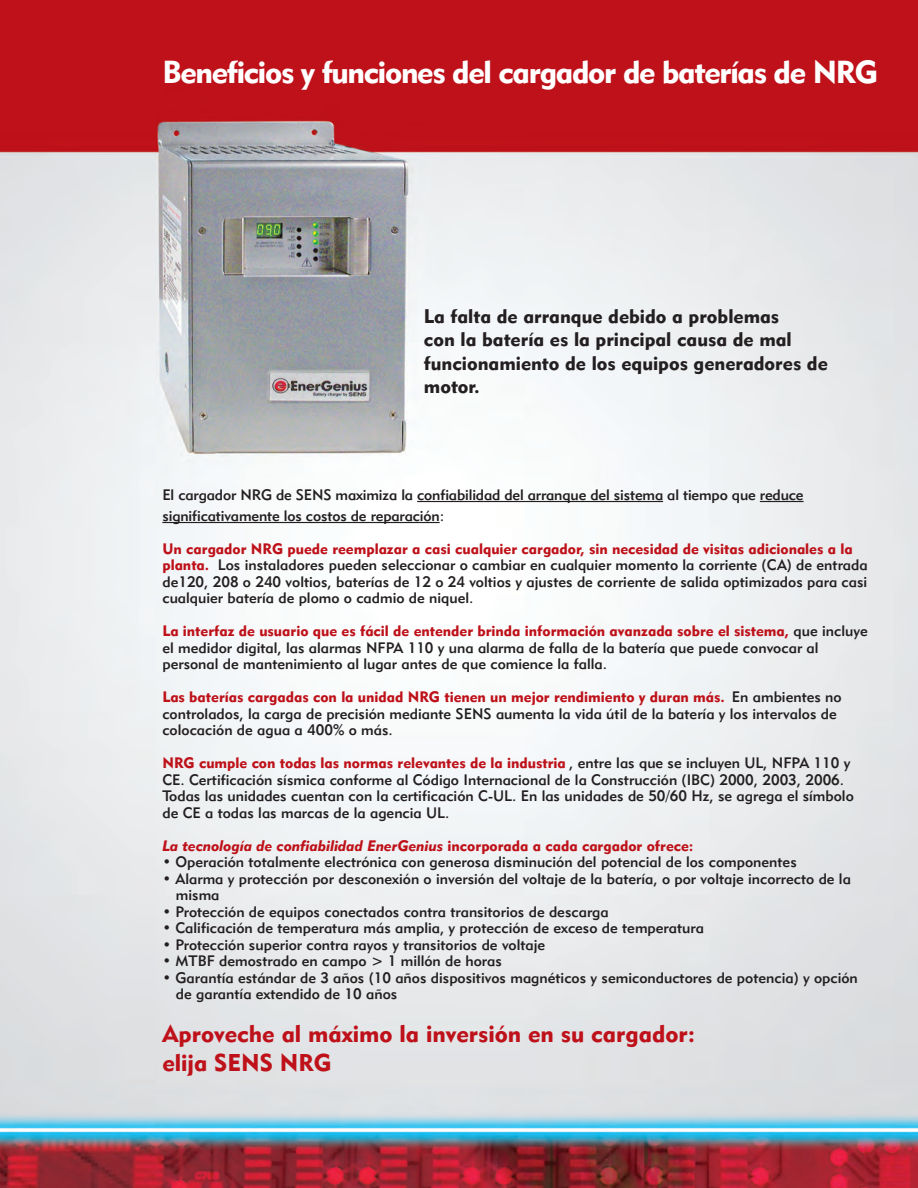
<style>
.page{position:relative;width:918px;height:1188px;background:#fff}
.page>*{position:absolute;margin:0;border:0;box-sizing:border-box;transform-origin:0 0}
.t1{font:31.5px "Geometric 415 BT Black A";letter-spacing:-.04em;color:#fff}
.t2{font:24px/28.8px "Geometric 415 BT Black A";color:#be1119}
.t3{font:19.5px/23.4px "Geometric 415 BT Black A";color:#231f20}
.t4{font:15px/16.5px "Geometric 415 BT Medium A";color:#231f20}
.t5{font:15px "Geometric 415 BT Black Italic A";color:#be1119}
.s1{font-family:"Geometric 415 BT Black A";color:#be1119}
.s2{font-family:"Geometric 415 BT Black A"}
</style>
<div class="page">
<img style="left:0;top:0;width:918px;height:1188px">
<hr style="left:417px;top:501px;width:246px;height:1px;background:#231f20">
<hr style="left:760px;top:501px;width:44px;height:1px;background:#231f20">
<hr style="left:162px;top:522px;width:278px;height:1px;background:#231f20">
<p class="t1" style="left:162px;top:52px;width:717px">Beneficios y funciones del cargador de baterías de NRG</p>
<p class="t3" style="left:424px;top:304px;width:405px">La falta de arranque debido a problemas<br>con la batería es la principal causa de mal funcionamiento de los equipos generadores de motor.</p>
<p class="t4" style="left:162px;top:484px;width:643px;line-height:21px">El cargador NRG de SENS maximiza la confiabilidad del arranque del sistema al tiempo que reduce significativamente los costos de reparación:</p>
<p class="t4" style="left:162px;top:540px;width:707px"><span class="s1">Un cargador NRG puede reemplazar a casi cualquier cargador, sin necesidad de visitas adicionales a la planta.</span> Los instaladores pueden seleccionar o cambiar en cualquier momento la corriente (CA) de entrada de120, 208 o 240 voltios, baterías de 12 o 24 voltios y ajustes de corriente de salida optimizados para casi cualquier batería de plomo o cadmio de niquel.</p>
<p class="t4" style="left:162px;top:623px;width:707px"><span class="s1">La interfaz de usuario que es fácil de entender brinda información avanzada sobre el sistema,</span> que incluye el medidor digital, las alarmas NFPA 110 y una alarma de falla de la batería que puede convocar al personal de mantenimiento al lugar antes de que comience la falla.</p>
<p class="t4" style="left:162px;top:689px;width:681px"><span class="s1">Las baterías cargadas con la unidad NRG tienen un mejor rendimiento y duran más.</span> En ambientes no controlados, la carga de precisión mediante SENS aumenta la vida útil de la batería y los intervalos de colocación de agua a 400% o más.</p>
<p class="t4" style="left:162px;top:755px;width:693px"><span class="s1">NRG cumple con todas las normas relevantes de la industria</span> , entre las que se incluyen UL, NFPA 110 y CE. Certificación sísmica conforme al Código Internacional de la Construcción (IBC) 2000, 2003, 2006.<br>Todas las unidades cuentan con la certificación C-UL. En las unidades de 50/60 Hz, se agrega el símbolo de CE a todas las marcas de la agencia UL.</p>
<p class="t5" style="left:162px;top:836px;width:533px">La tecnología de confiabilidad EnerGenius <span class="s2">incorporada a cada cargador ofrece:</span></p>
<p class="t4" style="left:162px;top:854px;width:636px">• Operación totalmente electrónica con generosa disminución del potencial de los componentes</p>
<p class="t4" style="left:176px;top:870px;width:677px;text-indent:-14px">• Alarma y protección por desconexión o inversión del voltaje de la batería, o por voltaje incorrecto de la misma</p>
<p class="t4" style="left:162px;top:903px;width:448px">• Protección de equipos conectados contra transitorios de descarga</p>
<p class="t4" style="left:162px;top:920px;width:543px">• Calificación de temperatura más amplia, y protección de exceso de temperatura</p>
<p class="t4" style="left:162px;top:936px;width:384px">• Protección superior contra rayos y transitorios de voltaje</p>
<p class="t4" style="left:162px;top:953px;width:341px">• MTBF demostrado en campo &gt; 1 millón de horas</p>
<p class="t4" style="left:176px;top:969px;width:684px;text-indent:-14px">• Garantía estándar de 3 años (10 años dispositivos magnéticos y semiconductores de potencia) y opción de garantía extendido de 10 años</p>
<p class="t2" style="left:162px;top:1019px;width:534px">Aproveche al máximo la inversión en su cargador: elija SENS NRG</p>
</div>
